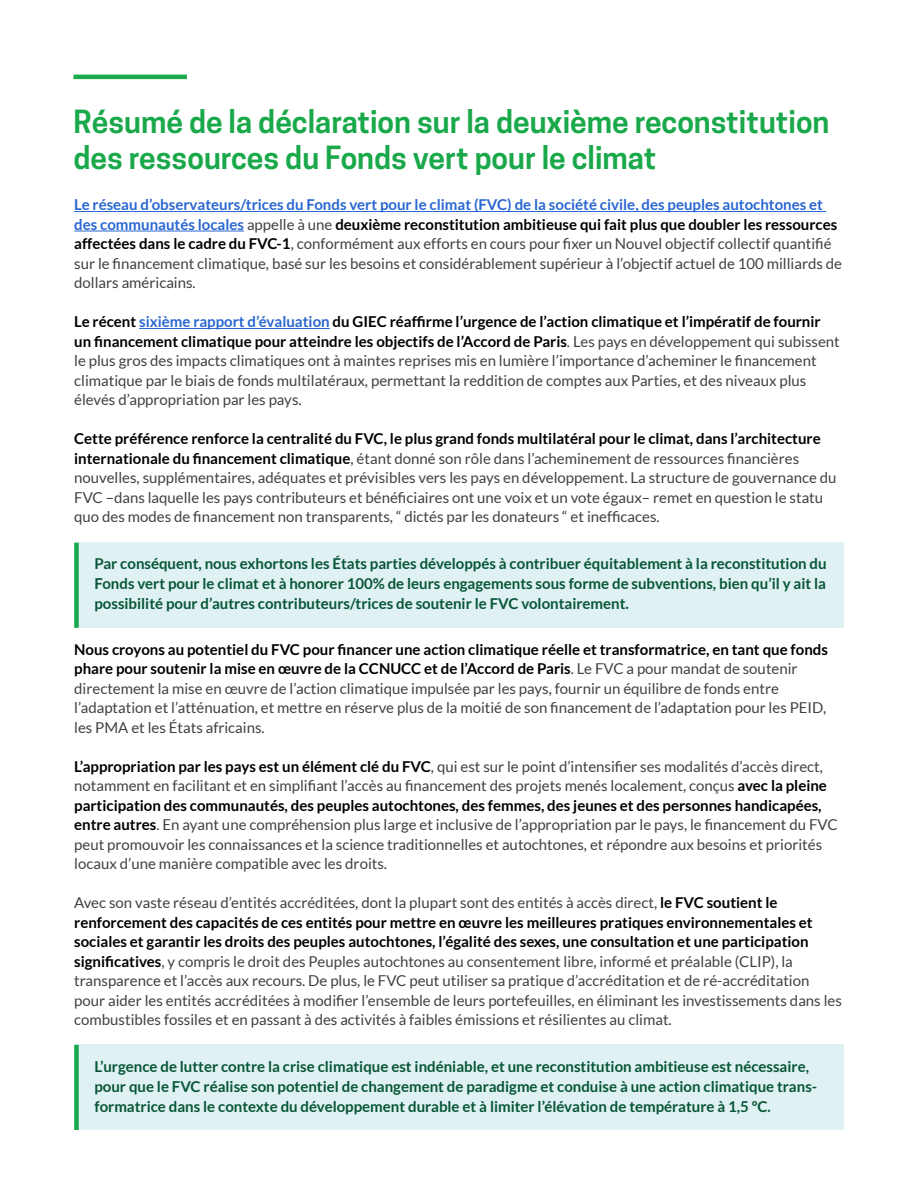
<style>
.page{position:relative;width:918px;height:1188px;background:#fff}
.page>*{position:absolute;margin:0;border:0;box-sizing:border-box;transform-origin:0 0}
.Body_Copy{font:600 30px/36px "Cooper Hewitt";color:#19a84a}
.Body_Copy-2{font:15px/19.5px "Lato";color:#414042}
.t1{font:700 15px/20.2px "Lato";color:#095a3a;text-align:justify}
.s1{font-weight:700;color:#2966d1}
.s2{font-weight:700;color:#000}
</style>
<div class="page">
<hr style="left:74px;top:211px;width:752px;height:1px;background:#2966d1">
<hr style="left:74px;top:231px;width:170px;height:1px;background:#2966d1">
<hr style="left:139px;top:328px;width:191px;height:1px;background:#2966d1">
<hr style="left:74px;top:75px;width:113px;height:4px;background:#19a84a">
<div style="left:74px;top:543px;width:770px;height:85px;background:#dff1f2"></div>
<div style="left:74px;top:1045px;width:770px;height:85px;background:#dff1f2"></div>
<div style="left:74px;top:543px;width:5px;height:85px;background:#19a84a"></div>
<div style="left:74px;top:1045px;width:5px;height:85px;background:#19a84a"></div>
<p class="Body_Copy" style="left:74px;top:104px;width:758px">Résumé de la déclaration sur la deuxième reconstitution des ressources du Fonds vert pour le climat</p>
<p class="Body_Copy-2" style="left:74px;top:195px;width:769px"><span class="s1">Le réseau d’observateurs/trices du Fonds vert pour le climat (FVC) de la société civile, des peuples autochtones et des communautés locales</span> appelle à une <span class="s2">deuxième reconstitution ambitieuse qui fait plus que doubler les ressources affectées dans le cadre du FVC-1</span>, conformément aux efforts en cours pour fixer un Nouvel objectif collectif quantifié sur le financement climatique, basé sur les besoins et considérablement supérieur à l’objectif actuel de 100 milliards de dollars américains.</p>
<p class="Body_Copy-2" style="left:74px;top:312px;width:767px"><span class="s2">Le récent</span> <span class="s1">sixième rapport d’évaluation</span> <span class="s2">du GIEC réaffirme l’urgence de l’action climatique et l’impératif de fournir un financement climatique pour atteindre les objectifs de l’Accord de Paris</span>. Les pays en développement qui subissent le plus gros des impacts climatiques ont à maintes reprises mis en lumière l’importance d’acheminer le financement climatique par le biais de fonds multilatéraux, permettant la reddition de comptes aux Parties, et des niveaux plus élevés d’appropriation par les pays.</p>
<p class="Body_Copy-2" style="left:74px;top:429px;width:764px"><span class="s2">Cette préférence renforce la centralité du FVC, le plus grand fonds multilatéral pour le climat, dans l’architecture internationale du financement climatique</span>, étant donné son rôle dans l’acheminement de ressources financières nouvelles, supplémentaires, adéquates et prévisibles vers les pays en développement. La structure de gouvernance du FVC –dans laquelle les pays contributeurs et bénéficiaires ont une voix et un vote égaux– remet en question le statu quo des modes de financement non transparents, “ dictés par les donateurs “ et inefficaces.</p>
<p class="t1" style="left:94px;top:553px;width:734px">Par conséquent, nous exhortons les États parties développés à contribuer équitablement à la reconstitution du Fonds vert pour le climat et à honorer 100% de leurs engagements sous forme de subventions, bien qu’il y ait la possibilité pour d’autres contributeurs/trices de soutenir le FVC volontairement.</p>
<p class="Body_Copy-2" style="left:74px;top:639px;width:755px"><span class="s2">Nous croyons au potentiel du FVC pour financer une action climatique réelle et transformatrice, en tant que fonds phare pour soutenir la mise en œuvre de la CCNUCC et de l’Accord de Paris</span>. Le FVC a pour mandat de soutenir directement la mise en œuvre de l’action climatique impulsée par les pays, fournir un équilibre de fonds entre l’adaptation et l’atténuation, et mettre en réserve plus de la moitié de son financement de l’adaptation pour les PEID, les PMA et les États africains.</p>
<p class="Body_Copy-2" style="left:74px;top:756px;width:765px"><span class="s2">L’appropriation par les pays est un élément clé du FVC</span>, qui est sur le point d’intensifier ses modalités d’accès direct, notamment en facilitant et en simplifiant l’accès au financement des projets menés localement, conçus <span class="s2">avec la pleine participation des communautés, des peuples autochtones, des femmes, des jeunes et des personnes handicapées, entre autres</span>. En ayant une compréhension plus large et inclusive de l’appropriation par le pays, le financement du FVC peut promouvoir les connaissances et la science traditionnelles et autochtones, et répondre aux besoins et priorités locaux d’une manière compatible avec les droits.</p>
<p class="Body_Copy-2" style="left:74px;top:893px;width:769px">Avec son vaste réseau d’entités accréditées, dont la plupart sont des entités à accès direct, <span class="s2">le FVC soutient le renforcement des capacités de ces entités pour mettre en œuvre les meilleures pratiques environnementales et sociales et garantir les droits des peuples autochtones, l’égalité des sexes, une consultation et une participation significatives</span>, y compris le droit des Peuples autochtones au consentement libre, informé et préalable (CLIP), la transparence et l’accès aux recours. De plus, le FVC peut utiliser sa pratique d’accréditation et de ré-accréditation pour aider les entités accréditées à modifier l’ensemble de leurs portefeuilles, en éliminant les investissements dans les combustibles fossiles et en passant à des activités à faibles émissions et résilientes au climat.</p>
<p class="t1" style="left:94px;top:1056px;width:724px;text-align:left">L’urgence de lutter contre la crise climatique est indéniable, et une reconstitution ambitieuse est nécessaire, pour que le FVC réalise son potentiel de changement de paradigme et conduise à une action climatique trans&shy;formatrice dans le contexte du développement durable et à limiter l’élévation de température à 1,5 ºC.</p>
</div>
